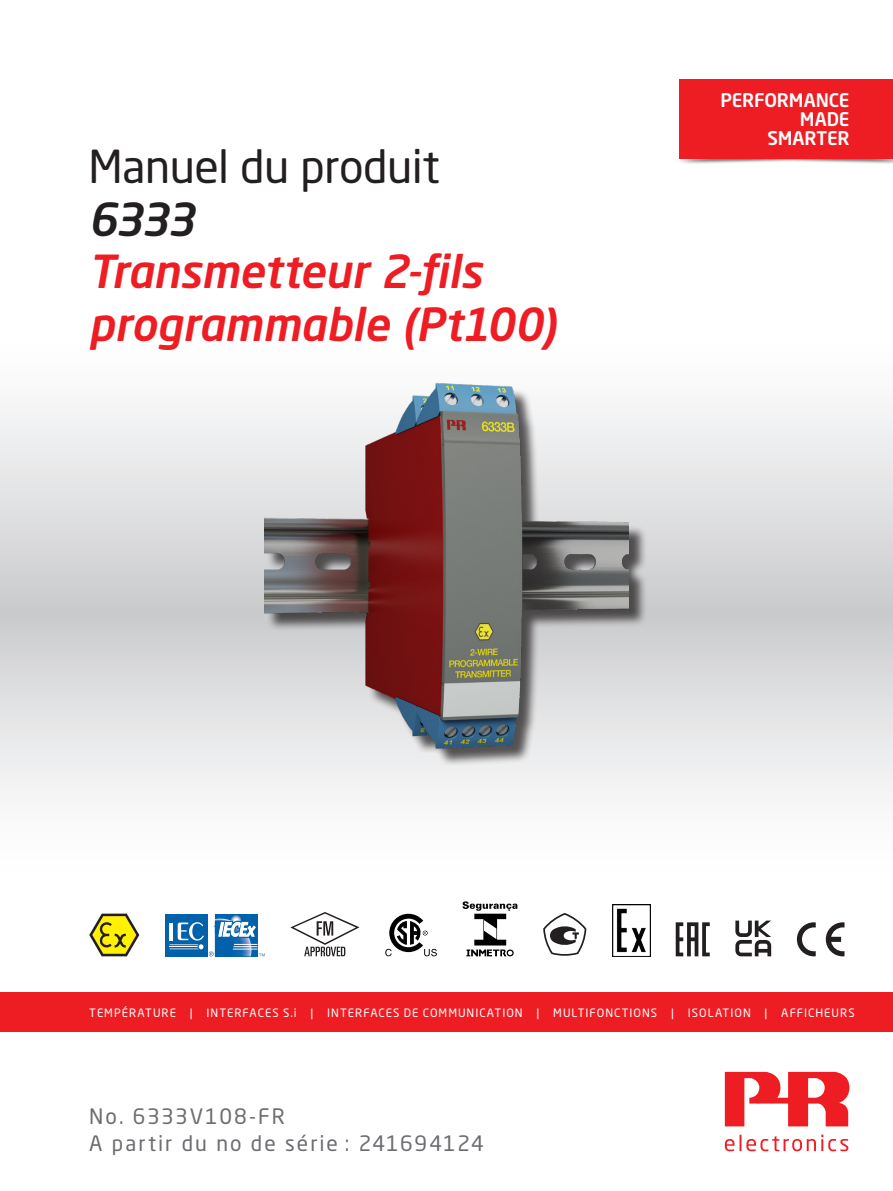
<style>
.page{position:relative;width:893px;height:1191px;background:#fff}
.page>*{position:absolute;margin:0;border:0;box-sizing:border-box;transform-origin:0 0}
.t1{font:italic 500 45px/52.5px "Neo Sans Pro";letter-spacing:-.005em;color:#ee1d23}
.t2{font:45px "Neo Sans Pro";letter-spacing:-.01em;color:#231f20}
.t3{font:italic 500 45px "Neo Sans Pro";color:#231f20}
.t4{font:21px/27px "Neo Sans Pro";letter-spacing:.09em;color:#6c6d70}
.t5{font:500 18.6px/19px "Neo Sans Std";letter-spacing:-.01em;color:#fff;text-align:right}
.t6{font:11.4px "Neo Sans Pro";letter-spacing:.09em;color:#fff}
</style>
<div class="page">
<svg style="left:0;top:408px;width:893px;height:387px"></svg>
<div style="left:0;top:992px;width:893px;height:40px;background:#ee1d23"></div>
<svg style="left:725px;top:1134px;width:123px;height:17px"></svg>
<svg style="left:725px;top:1071px;width:124px;height:55px"></svg>
<div style="left:266px;top:386px;width:382px;height:381px;background:#231f20;opacity:.75"></div>
<img style="left:264px;top:382px;width:365px;height:394px">
<img style="left:679px;top:153px;width:214px;height:11px">
<div style="left:680px;top:79px;width:213px;height:80px;background:#ee1d23"></div>
<div style="left:165px;top:913px;width:43px;height:43px;background:#0161aa"></div>
<svg style="left:170px;top:914px;width:95px;height:42px"></svg>
<svg style="left:385px;top:913px;width:52px;height:43px"></svg>
<svg style="left:826px;top:922px;width:18px;height:34px"></svg>
<svg style="left:797px;top:922px;width:19px;height:34px"></svg>
<svg style="left:89px;top:913px;width:50px;height:43px"></svg>
<svg style="left:676px;top:922px;width:34px;height:34px"></svg>
<img style="left:612px;top:904px;width:38px;height:52px">
<svg style="left:543px;top:913px;width:43px;height:43px"></svg>
<svg style="left:290px;top:912px;width:70px;height:44px"></svg>
<svg style="left:735px;top:920px;width:36px;height:36px"></svg>
<svg style="left:463px;top:901px;width:54px;height:55px"></svg>
<h1 class="t2" style="left:89px;top:139px;width:353px">Manuel du produit</h1>
<h1 class="t3" style="left:89px;top:191px;width:108px">6333</h1>
<h1 class="t1" style="left:89px;top:244px;width:469px">Transmetteur 2-fils programmable (Pt100)</h1>
<h3 class="t5" style="left:720px;top:90px;width:131px">PERFORMANCE<br>MADE<br>SMARTER</h3>
<p class="t6" style="left:89px;top:1005px;width:767px">TEMPÉRATURE | INTERFACES S.i | INTERFACES DE COMMUNICATION | MULTIFONCTIONS | ISOLATION | AFFICHEURS</p>
<h2 class="t4" style="left:89px;top:1102px;width:396px">No. 6333V108-FR<br>A partir du no de série : 241694124</h2>
</div>
